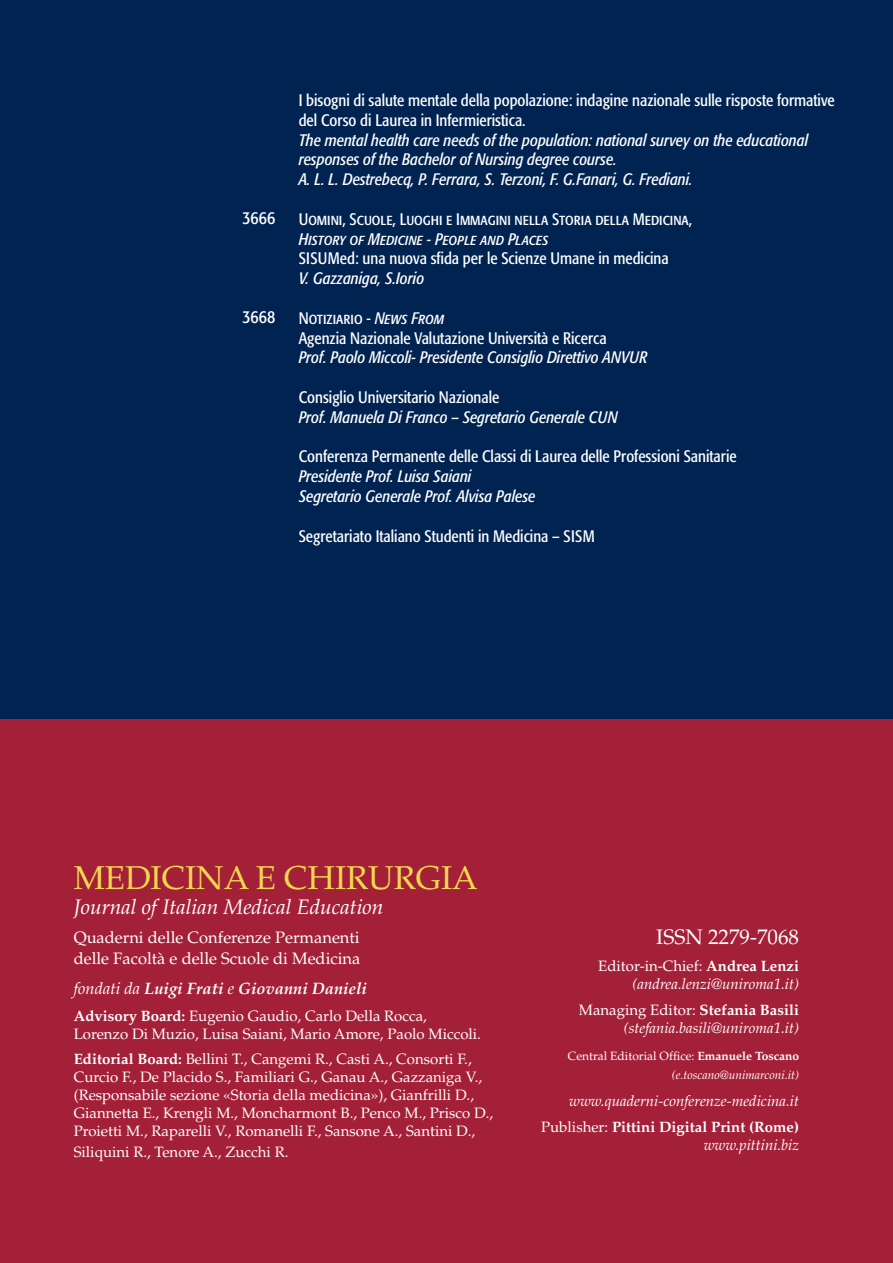
<style>
.page{position:relative;width:893px;height:1263px;background:#fff}
.page>*{position:absolute;margin:0;border:0;box-sizing:border-box;transform-origin:0 0}
.t1{font:33px "Palatino";color:#f1d84d}
.t2{font:italic 21px "Palatino";color:#fff}
.t3{font:21px "Palatino";color:#fff}
.t4{font:condensed 18px "Formata";color:#fff}
.t5{font:italic condensed 16.5px/19.8px "Formata";color:#fff}
.t6{font:condensed 16.5px/19.8px "Formata";color:#fff}
.t7{font:16.5px "Formata Condensed SC";color:#fff}
.t8{font:16.5px/21px "Palatino";color:#fff}
.t9{font:italic 700 16.5px "Palatino";color:#fff}
.t10{font:16.5px "Formata Cn Italic SC";color:#fff}
.t11{font:15px/18px "Palatino";color:#fff}
.t12{font:italic 15px/18px "Palatino";color:#fff;text-align:right}
.t13{font:italic 12px/18.6px "Palatino";color:#fff;text-align:right}
.s1{font-family:"Formata Cn Italic SC"}
.s2{font-weight:400}
.s3{font-weight:700}
.s4{font-style:normal}
.s5{font-weight:700;font-style:normal}
</style>
<div class="page">
<div style="left:0;top:0;width:893px;height:720px;background:#002351"></div>
<div style="left:0;top:720px;width:893px;height:543px;background:#a42039"></div>
<p class="t4" style="left:242px;top:207px;width:34px">3666</p>
<p class="t4" style="left:242px;top:306px;width:34px">3668</p>
<p class="t6" style="left:299px;top:90px;width:538px">I bisogni di salute mentale della popolazione: indagine nazionale sulle risposte formative del Corso di Laurea in Infermieristica.</p>
<p class="t5" style="left:299px;top:130px;width:511px">The mental health care needs of the population: national survey on the educational responses of the Bachelor of Nursing degree course.<br>A. L. L. Destrebecq, P. Ferrara, S. Terzoni, F. G.Fanari, G. Frediani.</p>
<p class="t7" style="left:299px;top:209px;width:395px">Uomini, Scuole, Luoghi e Immagini nella Storia della Medicina,</p>
<p class="t10" style="left:299px;top:229px;width:251px">History of Medicine - People and Places</p>
<p class="t6" style="left:299px;top:249px;width:371px">SISUMed: una nuova sfida per le Scienze Umane in medicina</p>
<p class="t5" style="left:299px;top:269px;width:127px">V. Gazzaniga, S.Iorio</p>
<p class="t7" style="left:299px;top:308px;width:147px">Notiziario - <span class="s1">News From</span></p>
<p class="t6" style="left:299px;top:328px;width:309px">Agenzia Nazionale Valutazione Università e Ricerca</p>
<p class="t5" style="left:299px;top:348px;width:350px">Prof. Paolo Miccoli- Presidente Consiglio Direttivo ANVUR</p>
<p class="t6" style="left:299px;top:387px;width:202px">Consiglio Universitario Nazionale</p>
<p class="t5" style="left:299px;top:407px;width:320px">Prof. Manuela Di Franco – Segretario Generale CUN</p>
<p class="t6" style="left:299px;top:447px;width:439px">Conferenza Permanente delle Classi di Laurea delle Professioni Sanitarie</p>
<p class="t5" style="left:299px;top:467px;width:238px">Presidente Prof. Luisa Saiani<br>Segretario Generale Prof. Alvisa Palese</p>
<p class="t6" style="left:299px;top:526px;width:298px">Segretariato Italiano Studenti in Medicina – SISM</p>
<h1 class="t1" style="left:74px;top:858px;width:406px">MEDICINA E CHIRURGIA</h1>
<h2 class="t2" style="left:74px;top:894px;width:311px">Journal of Italian Medical Education</h2>
<p class="t8" style="left:74px;top:927px;width:288px">Quaderni delle Conferenze Permanenti delle Facoltà e delle Scuole di Medicina</p>
<p class="t9" style="left:74px;top:978px;width:295px"><span class="s2">fondati da</span> Luigi Frati <span class="s2">e</span> Giovanni Danieli</p>
<p class="t11" style="left:74px;top:1007px;width:409px"><span class="s3">Advisory Board:</span> Eugenio Gaudio, Carlo Della Rocca,<br>Lorenzo Di Muzio, Luisa Saiani, Mario Amore, Paolo Miccoli.</p>
<p class="t11" style="left:74px;top:1050px;width:421px"><span class="s3">Editorial Board:</span> Bellini T., Cangemi R., Casti A., Consorti F., Curcio F., De Placido S., Familiari G., Ganau A., Gazzaniga V., (Responsabile sezione «Storia della medicina»), Gianfrilli D., Giannetta E., Krengli M., Moncharmont B., Penco M., Prisco D., Proietti M., Raparelli V., Romanelli F., Sansone A., Santini D.,</p>
<p class="t11" style="left:74px;top:1143px;width:216px">Siliquini R., Tenore A., Zucchi R.</p>
<h2 class="t3" style="left:656px;top:925px;width:144px">ISSN 2279-7068</h2>
<p class="t12" style="left:598px;top:957px;width:202px"><span class="s4">Editor-in-Chief:</span> <span class="s5">Andrea Lenzi </span>(andrea.lenzi@uniroma1.it)</p>
<p class="t12" style="left:579px;top:1001px;width:222px"><span class="s4">Managing Editor:</span> <span class="s5">Stefania Basili </span>(stefania.basili@uniroma1.it)</p>
<p class="t13" style="left:568px;top:1047px;width:233px"><span class="s4">Central Editorial Office:</span> <span class="s5">Emanuele Toscano </span>(e.toscano@unimarconi.it)</p>
<p class="t12" style="left:541px;top:1087px;width:259px;line-height:26.5px">www.quaderni-conferenze-medicina.it<br><span class="s4">Publisher:</span> <span class="s5">Pittini Digital Print (Rome)</span></p>
<p class="t12" style="left:704px;top:1136px;width:97px">www.pittini.biz</p>
</div>
